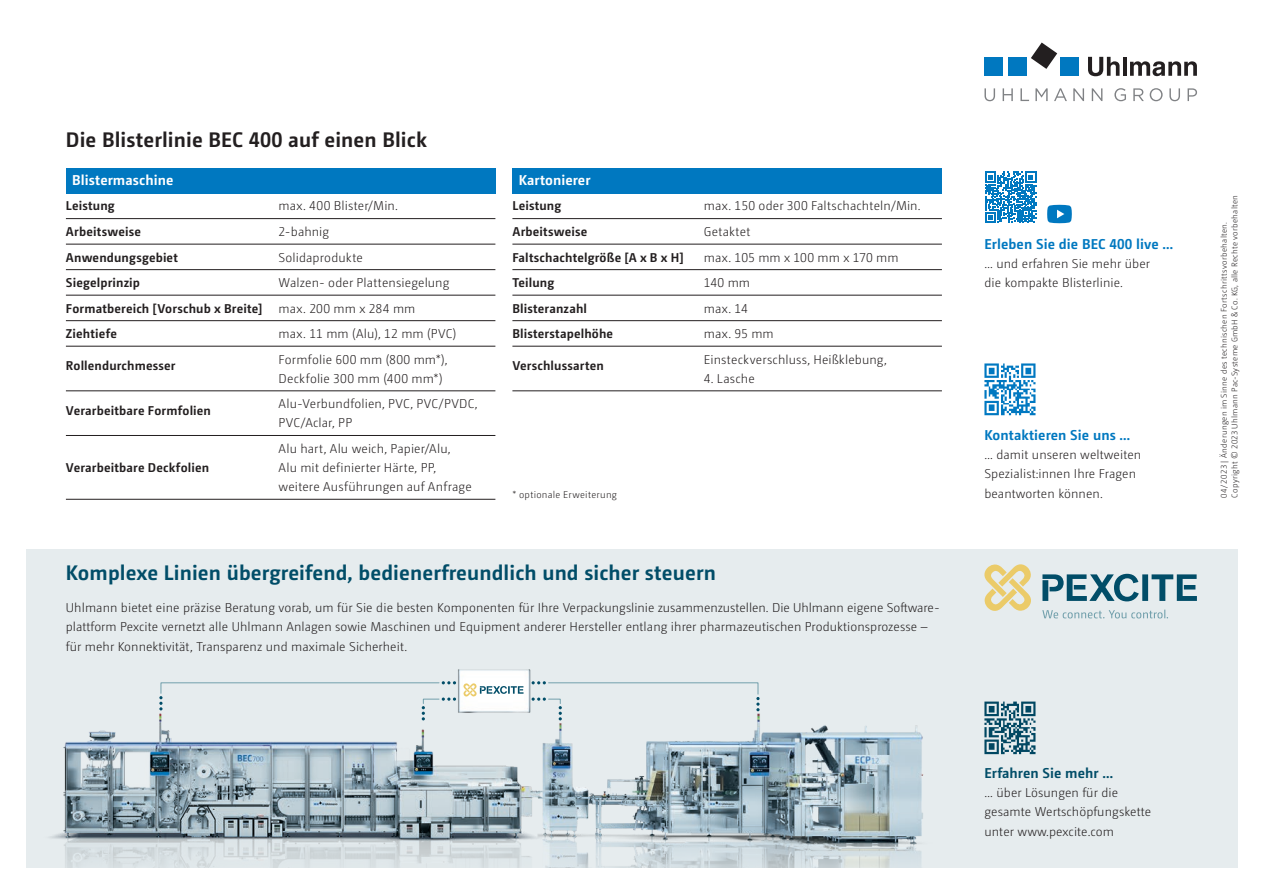
<style>
.page{position:relative;width:1263px;height:893px;background:#fff}
.page>*{position:absolute;margin:0;border:0;box-sizing:border-box;transform-origin:0 0}
.t1{font:700 21px "Camingo Dos Pro";letter-spacing:.005em;color:#014d68}
.t2{font:700 21px "Camingo Dos Pro";letter-spacing:.005em;color:#231f20}
.t3{font:700 14.25px "Camingo Dos Pro";letter-spacing:.005em;color:#0078c0}
.t4{font:700 14.25px "Camingo Dos Pro";letter-spacing:.005em;color:#fff}
.t5{font:700 14.25px "Camingo Dos Pro";letter-spacing:.005em;color:#014d68}
.t6{font:300 12.75px/19.2px "Camingo Dos Pro";letter-spacing:.005em;color:#231f20}
.t7{font:700 12.75px "Camingo Dos Pro";letter-spacing:.01em;color:#231f20}
.t8{font:300 12.75px "Camingo Dos Pro";letter-spacing:.025em;color:#231f20}
.t9{font:300 9.75px "Camingo Dos Pro";letter-spacing:.025em;color:#231f20}
.t10{font:300 8.25px/10.5px "Camingo Dos Pro";letter-spacing:.035em;color:#231f20}
</style>
<div class="page">
<div style="left:26px;top:549px;width:1211px;height:318px;background:#e6ecee"></div>
<svg style="left:1031px;top:43px;width:26px;height:26px"></svg>
<div style="left:984px;top:57px;width:19px;height:19px;background:#0078c0"></div>
<div style="left:1008px;top:57px;width:19px;height:19px;background:#0078c0"></div>
<div style="left:1059px;top:57px;width:19px;height:19px;background:#0078c0"></div>
<svg style="left:1088px;top:57px;width:31px;height:19px"></svg>
<hr style="left:1123px;top:57px;width:3px;height:19px;background:#231f20">
<svg style="left:1130px;top:61px;width:67px;height:15px"></svg>
<svg style="left:984px;top:88px;width:213px;height:13px"></svg>
<svg style="left:985px;top:172px;width:51px;height:51px"></svg>
<img style="left:984px;top:363px;width:52px;height:53px">
<img style="left:984px;top:701px;width:52px;height:54px">
<div style="left:66px;top:168px;width:429px;height:25px;background:#0078c0"></div>
<div style="left:512px;top:168px;width:430px;height:25px;background:#0078c0"></div>
<hr style="left:66px;top:218px;width:429px;height:1px;background:#231f20">
<hr style="left:512px;top:218px;width:430px;height:1px;background:#231f20">
<hr style="left:512px;top:244px;width:430px;height:1px;background:#231f20">
<hr style="left:512px;top:269px;width:430px;height:1px;background:#231f20">
<hr style="left:512px;top:295px;width:430px;height:1px;background:#231f20">
<hr style="left:512px;top:320px;width:430px;height:1px;background:#231f20">
<hr style="left:512px;top:346px;width:430px;height:1px;background:#231f20">
<hr style="left:512px;top:391px;width:430px;height:1px;background:#231f20">
<hr style="left:66px;top:244px;width:429px;height:1px;background:#231f20">
<hr style="left:66px;top:269px;width:429px;height:1px;background:#231f20">
<hr style="left:66px;top:295px;width:429px;height:1px;background:#231f20">
<hr style="left:66px;top:320px;width:429px;height:1px;background:#231f20">
<hr style="left:66px;top:346px;width:429px;height:1px;background:#231f20">
<hr style="left:66px;top:391px;width:429px;height:1px;background:#231f20">
<hr style="left:66px;top:435px;width:429px;height:1px;background:#231f20">
<hr style="left:66px;top:499px;width:429px;height:1px;background:#231f20">
<svg style="left:1042px;top:574px;width:155px;height:27px"></svg>
<svg style="left:984px;top:564px;width:47px;height:47px"></svg>
<svg style="left:1042px;top:610px;width:126px;height:8px"></svg>
<img style="left:50px;top:720px;width:874px;height:147px">
<img style="left:458px;top:669px;width:73px;height:44px">
<svg style="left:463px;top:683px;width:60px;height:14px"></svg>
<svg style="left:159px;top:681px;width:297px;height:39px"></svg>
<svg style="left:531px;top:681px;width:229px;height:39px"></svg>
<svg style="left:1047px;top:205px;width:25px;height:18px"></svg>
<h1 class="t2" style="left:66px;top:127px;width:363px">Die Blisterlinie BEC 400 auf einen Blick</h1>
<p class="t4" style="left:72px;top:171px;width:103px">Blistermaschine</p>
<p class="t7" style="left:66px;top:198px;width:50px">Leistung</p>
<p class="t6" style="left:278px;top:196px;width:121px">max. 400 Blister/Min.</p>
<p class="t7" style="left:66px;top:224px;width:77px">Arbeitsweise</p>
<p class="t6" style="left:279px;top:222px;width:52px">2-bahnig</p>
<p class="t7" style="left:66px;top:249px;width:114px">Anwendungsgebiet</p>
<p class="t6" style="left:279px;top:247px;width:86px">Solidaprodukte</p>
<p class="t7" style="left:66px;top:275px;width:76px">Siegelprinzip</p>
<p class="t6" style="left:279px;top:273px;width:172px">Walzen- oder Plattensiegelung</p>
<p class="t7" style="left:66px;top:300px;width:198px">Formatbereich [Vorschub x Breite]</p>
<p class="t6" style="left:279px;top:299px;width:138px">max. 200 mm x 284 mm</p>
<p class="t7" style="left:66px;top:326px;width:53px">Ziehtiefe</p>
<p class="t6" style="left:279px;top:324px;width:179px">max. 11 mm (Alu), 12 mm (PVC)</p>
<p class="t7" style="left:66px;top:358px;width:111px">Rollendurchmesser</p>
<p class="t6" style="left:279px;top:350px;width:171px">Formfolie 600 mm (800 mm*),<br>Deckfolie 300 mm (400 mm*)</p>
<p class="t7" style="left:66px;top:402px;width:146px">Verarbeitbare Formfolien</p>
<p class="t6" style="left:279px;top:394px;width:201px">Alu-Verbundfolien, PVC, PVC/PVDC,<br>PVC/Aclar, PP</p>
<p class="t6" style="left:279px;top:439px;width:174px">Alu hart, Alu weich, Papier/Alu,</p>
<p class="t7" style="left:66px;top:460px;width:145px">Verarbeitbare Deckfolien</p>
<p class="t6" style="left:279px;top:458px;width:195px">Alu mit definierter Härte, PP, weitere Ausführungen auf Anfrage</p>
<p class="t4" style="left:519px;top:171px;width:73px">Kartonierer</p>
<p class="t7" style="left:512px;top:198px;width:50px">Leistung</p>
<p class="t6" style="left:704px;top:196px;width:218px">max. 150 oder 300 Faltschachteln/Min.</p>
<p class="t7" style="left:512px;top:224px;width:77px">Arbeitsweise</p>
<p class="t8" style="left:704px;top:224px;width:48px">Getaktet</p>
<p class="t7" style="left:512px;top:249px;width:173px">Faltschachtelgröße [A x B x H]</p>
<p class="t6" style="left:704px;top:247px;width:196px">max. 105 mm x 100 mm x 170 mm</p>
<p class="t7" style="left:512px;top:275px;width:43px">Teilung</p>
<p class="t6" style="left:704px;top:273px;width:48px">140 mm</p>
<p class="t7" style="left:512px;top:300px;width:76px">Blisteranzahl</p>
<p class="t6" style="left:704px;top:299px;width:46px">max. 14</p>
<p class="t7" style="left:512px;top:326px;width:102px">Blisterstapelhöhe</p>
<p class="t6" style="left:704px;top:324px;width:71px">max. 95 mm</p>
<p class="t7" style="left:512px;top:358px;width:93px">Verschlussarten</p>
<p class="t6" style="left:704px;top:350px;width:185px">Einsteckverschluss, Heißklebung,</p>
<p class="t6" style="left:704px;top:369px;width:53px">4. Lasche</p>
<p class="t9" style="left:512px;top:489px;width:106px">* optionale Erweiterung</p>
<h1 class="t1" style="left:66px;top:560px;width:651px">Komplexe Linien übergreifend, bedienerfreundlich und sicher steuern</h1>
<p class="t6" style="left:66px;top:598px;width:875px">Uhlmann bietet eine präzise Beratung vorab, um für Sie die besten Komponenten für Ihre Verpackungslinie zusammenzustellen. Die Uhlmann eigene Software&shy;plattform Pexcite vernetzt alle Uhlmann Anlagen sowie Maschinen und Equipment anderer Hersteller entlang ihrer pharmazeutischen Produktionsprozesse – für mehr Konnektivität, Transparenz und maximale Sicherheit.</p>
<p class="t3" style="left:984px;top:235px;width:190px">Erleben Sie die BEC 400 live …</p>
<p class="t6" style="left:984px;top:254px;width:167px">… und erfahren Sie mehr über die kompakte Blisterlinie.</p>
<p class="t3" style="left:984px;top:426px;width:147px">Kontaktieren Sie uns …</p>
<p class="t6" style="left:984px;top:445px;width:158px">… damit unseren weltweiten<br>Spezialist:innen Ihre Fragen beantworten können.</p>
<p class="t5" style="left:984px;top:765px;width:130px">Erfahren Sie mehr …</p>
<p class="t6" style="left:984px;top:783px;width:168px">… über Lösungen für die gesamte Wertschöpfungskette unter www.pexcite.com</p>
<p class="t10" style="left:1219px;top:497px;width:304px;rotate:-90deg">04/2023 | Änderungen im Sinne des technischen Fortschrittsvorbehalten.<br>Copyright © 2023 Uhlmann Pac-Systeme GmbH &amp; Co. KG, alle Rechte vorbehalten</p>
</div>
